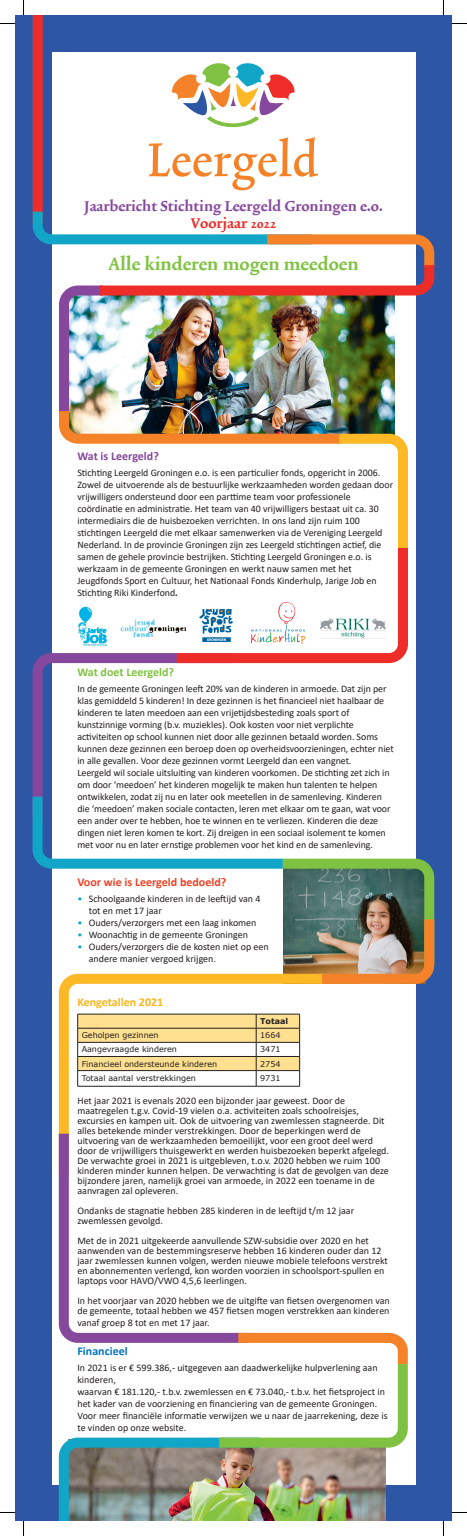
<style>
.page{position:relative;width:467px;height:1536px;background:#fff}
.page>*{position:absolute;margin:0;border:0;box-sizing:border-box;transform-origin:0 0}
.t1{font:700 21px "Trinite No 2";color:#7fc241}
.t2{font:700 17px/17px "Trinite No 2";color:#86489c;text-align:center}
.t3{font:700 12px "Calibri";color:#ef4225}
.t4{font:700 12px "Calibri";color:#7fc241}
.t5{font:700 12px "Calibri";color:#fbb41b}
.t6{font:700 12px "Calibri";color:#86489c}
.t7{font:700 12px "Calibri";color:#0076bf}
.t8{font:10px/12px "Calibri";color:#231f20}
.t9{font:8px "Verdana";color:#231f20}
.t10{font:700 8px "Verdana";color:#231f20}
.s1{color:#ee2d28}
.s2{font-size:15px;color:#ee2d28}
.s3{font-weight:700}
.s4{color:#11a6c8}
</style>
<div class="page">
<div style="left:15px;top:15px;width:437px;height:1505px;background:#2d56a5"></div>
<div style="left:52px;top:52px;width:363px;height:1431px;background:#fff"></div>
<img style="left:78px;top:606px;width:29px;height:40px">
<img style="left:120px;top:619px;width:47px;height:19px">
<svg style="left:32px;top:653px;width:135px;height:133px"></svg>
<svg style="left:58px;top:988px;width:243px;height:135px"></svg>
<svg style="left:58px;top:1123px;width:12px;height:204px;background:#9f6aa6"></svg>
<svg style="left:167px;top:571px;width:241px;height:93px"></svg>
<svg style="left:54px;top:1327px;width:358px;height:193px"></svg>
<svg style="left:32px;top:786px;width:403px;height:202px"></svg>
<svg style="left:0;top:23px;width:15px;height:1px"></svg>
<svg style="left:452px;top:23px;width:15px;height:1px"></svg>
<svg style="left:0;top:1512px;width:15px;height:1px"></svg>
<svg style="left:452px;top:1512px;width:15px;height:1px"></svg>
<svg style="left:23px;top:1520px;width:1px;height:15px"></svg>
<img style="left:23px;top:0;width:421px;height:571px">
<svg style="left:442px;top:1520px;width:2px;height:15px"></svg>
<h2 class="t2" style="left:84px;top:198px;width:300px">Jaarbericht Stichting Leergeld Groningen e.o.<br><span class="s1">Voorjaar</span> <span class="s2">2022</span></h2>
<h1 class="t1" style="left:108px;top:254px;width:252px">Alle kinderen mogen meedoen</h1>
<p class="t6" style="left:77px;top:447px;width:83px">Wat is Leergeld?</p>
<p class="t8" style="left:77px;top:466px;width:317px">Stichting Leergeld Groningen e.o. is een particulier fonds, opgericht in 2006.<br>Zowel de uitvoerende als de bestuurlijke werkzaamheden worden gedaan door vrijwilligers ondersteund door een parttime team voor professionele coördinatie en administratie. Het team van 40 vrijwilligers bestaat uit ca. 30 intermediairs die de huisbezoeken verrichten. In ons land zijn ruim 100 stichtingen Leergeld die met elkaar samenwerken via de Vereniging Leergeld Nederland. In de provincie Groningen zijn zes Leergeld stichtingen actief, die samen de gehele provincie bestrijken. Stichting Leergeld Groningen e.o. is werkzaam in de gemeente Groningen en werkt nauw samen met het Jeugdfonds Sport en Cultuur, het Nationaal Fonds Kinderhulp, Jarige Job en Stichting Riki Kinderfond<span class="s3">.</span></p>
<p class="t4" style="left:77px;top:663px;width:98px">Wat doet Leergeld?</p>
<p class="t8" style="left:77px;top:682px;width:318px">In de gemeente Groningen leeft 20% van de kinderen in armoede. Dat zijn per klas gemiddeld 5 kinderen! In deze gezinnen is het financieel niet haalbaar de kinderen te laten meedoen aan een vrijetijdsbesteding zoals sport of kunstzinnige vorming (b.v. muziekles). Ook kosten voor niet verplichte activiteiten op school kunnen niet door alle gezinnen betaald worden. Soms kunnen deze gezinnen een beroep doen op overheidsvoorzieningen, echter niet in alle gevallen. Voor deze gezinnen vormt Leergeld dan een vangnet.<br>Leergeld wil sociale uitsluiting van kinderen voorkomen. De stichting zet zich in om door ‘meedoen’ het kinderen mogelijk te maken hun talenten te helpen ontwikkelen, zodat zij nu en later ook meetellen in de samenleving. Kinderen die ‘meedoen’ maken sociale contacten, leren met elkaar om te gaan, wat voor een ander over te hebben, hoe te winnen en te verliezen. Kinderen die deze dingen niet leren komen te kort. Zij dreigen in een sociaal isolement te komen met voor nu en later ernstige problemen voor het kind en de samenleving.</p>
<p class="t3" style="left:77px;top:873px;width:150px">Voor wie is Leergeld bedoeld?</p>
<p class="t8" style="left:89px;top:892px;width:173px;text-indent:-11px"><span class="s4">•</span> Schoolgaande kinderen in de leeftijd van 4 tot en met 17 jaar</p>
<p class="t8" style="left:77px;top:916px;width:180px"><span class="s4">•</span> Ouders/verzorgers met een laag inkomen</p>
<p class="t8" style="left:77px;top:928px;width:172px"><span class="s4">•</span> Woonachtig in de gemeente Groningen</p>
<p class="t8" style="left:89px;top:940px;width:181px;text-indent:-11px"><span class="s4">•</span> Ouders/verzorgers die de kosten niet op een andere manier vergoed krijgen.</p>
<p class="t5" style="left:77px;top:993px;width:87px">Kengetallen 2021</p>
<p class="t10" style="left:260px;top:1016px;width:30px">Totaal</p>
<p class="t9" style="left:82px;top:1030px;width:78px">Geholpen gezinnen</p>
<p class="t9" style="left:260px;top:1030px;width:22px">1664</p>
<p class="t9" style="left:82px;top:1044px;width:97px">Aangevraagde kinderen</p>
<p class="t9" style="left:260px;top:1044px;width:22px">3471</p>
<p class="t9" style="left:82px;top:1058px;width:137px">Financieel ondersteunde kinderen</p>
<p class="t9" style="left:260px;top:1058px;width:22px">2754</p>
<p class="t9" style="left:82px;top:1072px;width:116px">Totaal aantal verstrekkingen</p>
<p class="t9" style="left:260px;top:1072px;width:22px">9731</p>
<p class="t8" style="left:77px;top:1095px;width:313px;line-height:10px">Het jaar 2021 is evenals 2020 een bijzonder jaar geweest. Door de maatregelen t.g.v. Covid-19 vielen o.a. activiteiten zoals schoolreisjes, excursies en kampen uit. Ook de uitvoering van zwemlessen stagneerde. Dit alles betekende minder verstrekkingen. Door de beperkingen werd de uitvoering van de werkzaamheden bemoeilijkt, voor een groot deel werd door de vrijwilligers thuisgewerkt en werden huisbezoeken beperkt afgelegd.<br>De verwachte groei in 2021 is uitgebleven, t.o.v. 2020 hebben we ruim 100 kinderen minder kunnen helpen. De verwachting is dat de gevolgen van deze bijzondere jaren, namelijk groei van armoede, in 2022 een toename in de aanvragen zal opleveren.</p>
<p class="t8" style="left:77px;top:1205px;width:278px;line-height:10px">Ondanks de stagnatie hebben 285 kinderen in de leeftijd t/m 12 jaar zwemlessen gevolgd.</p>
<p class="t8" style="left:77px;top:1235px;width:312px;line-height:10px">Met de in 2021 uitgekeerde aanvullende SZW-subsidie over 2020 en het aanwenden van de bestemmingsreserve hebben 16 kinderen ouder dan 12 jaar zwemlessen kunnen volgen, werden nieuwe mobiele telefoons verstrekt en abonnementen verlengd, kon worden voorzien in schoolsport-spullen en laptops voor HAVO/VWO 4,5,6 leerlingen.</p>
<p class="t8" style="left:77px;top:1295px;width:314px;line-height:10px">In het voorjaar van 2020 hebben we de uitgifte van fietsen overgenomen van de gemeente, totaal hebben we 457 fietsen mogen verstrekken aan kinderen</p>
<p class="t8" style="left:77px;top:1315px;width:134px">vanaf groep 8 tot en met 17 jaar.</p>
<p class="t7" style="left:77px;top:1341px;width:52px">Financieel</p>
<p class="t8" style="left:77px;top:1360px;width:311px">In 2021 is er € 599.386,- uitgegeven aan daadwerkelijke hulpverlening aan kinderen,<br>waarvan € 181.120,- t.b.v. zwemlessen en € 73.040,- t.b.v. het fietsproject in het kader van de voorziening en financiering van de gemeente Groningen.<br>Voor meer financiële informatie verwijzen we u naar de jaarrekening, deze is te vinden op onze website.</p>
</div>
